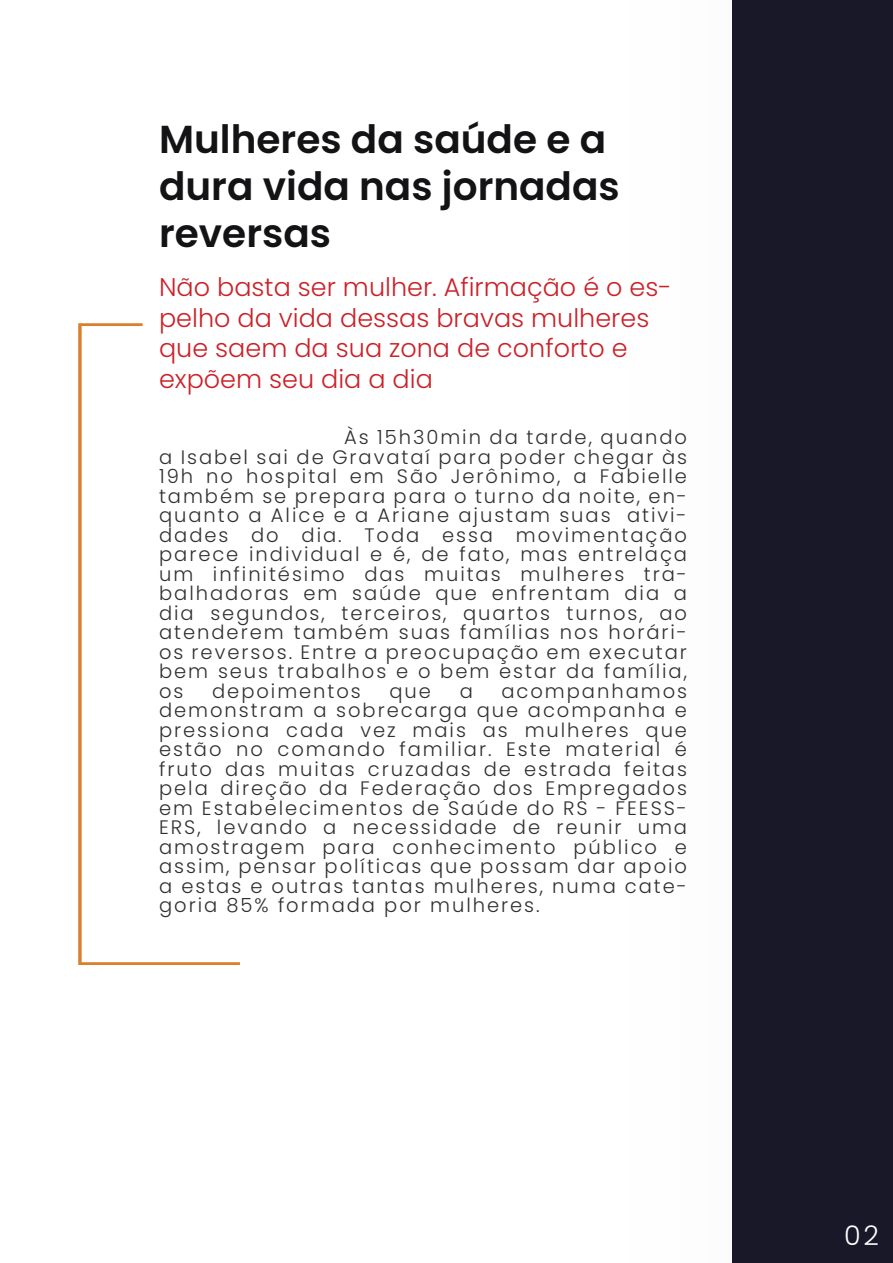
<style>
.page{position:relative;width:893px;height:1263px;background:#fff}
.page>*{position:absolute;margin:0;border:0;box-sizing:border-box;transform-origin:0 0}
.t1{font:600 39px/46.8px "Poppins";color:#131214}
.t2{font:300 27px "Poppins";color:#fff}
.t3{font:300 25.5px/30.6px "Poppins";color:#cb2128}
.t4{font:300 19.5px/19.5px "Poppins";letter-spacing:.1em;color:#303030;text-align:justify}
</style>
<div class="page">
<div style="left:732px;top:0;width:160px;height:1263px;background:#181828"></div>
<svg style="left:78px;top:323px;width:162px;height:642px"></svg>
<h1 class="t1" style="left:159px;top:117px;width:462px">Mulheres da saúde e a dura vida nas jornadas reversas</h1>
<h3 class="t3" style="left:159px;top:272px;width:514px">Não basta ser mulher. Afirmação é o es&shy;pelho da vida dessas bravas mulheres que saem da sua zona de conforto e expõem seu dia a dia</h3>
<p class="t4" style="left:159px;top:428px;width:529px;text-indent:185px">Às 15h30min da tarde, quando a Isabel sai de Gravataí para poder chegar às 19h no hospital em São Jerônimo, a Fabielle também se prepara para o turno da noite, en&shy;quanto a Alice e a Ariane ajustam suas ativi&shy;dades do dia. Toda essa movimentação parece individual e é, de fato, mas entrelaça um infinitésimo das muitas mulheres tra&shy;balhadoras em saúde que enfrentam dia a dia segundos, terceiros, quartos turnos, ao atenderem também suas famílias nos horári&shy;os reversos. Entre a preocupação em executar bem seus trabalhos e o bem estar da família, os</p>
<p class="t4" style="left:212px;top:681px;width:150px">depoimentos</p>
<p class="t4" style="left:390px;top:681px;width:43px">que</p>
<p class="t4" style="left:460px;top:681px;width:15px">a</p>
<p class="t4" style="left:159px;top:681px;width:529px;text-indent:342px">acompanhamos demonstram a sobrecarga que acompanha e pressiona cada vez mais as mulheres que estão no comando familiar. Este material é fruto das muitas cruzadas de estrada feitas pela direção da Federação dos Empregados em Estabelecimentos de Saúde do RS - FEESS-ERS, levando a necessidade de reunir uma amostragem para conhecimento público e assim, pensar políticas que possam dar apoio a estas e outras tantas mulheres, numa cate&shy;goria 85% formada por mulheres.</p>
<h2 class="t2" style="left:844px;top:1220px;width:36px">02</h2>
</div>
